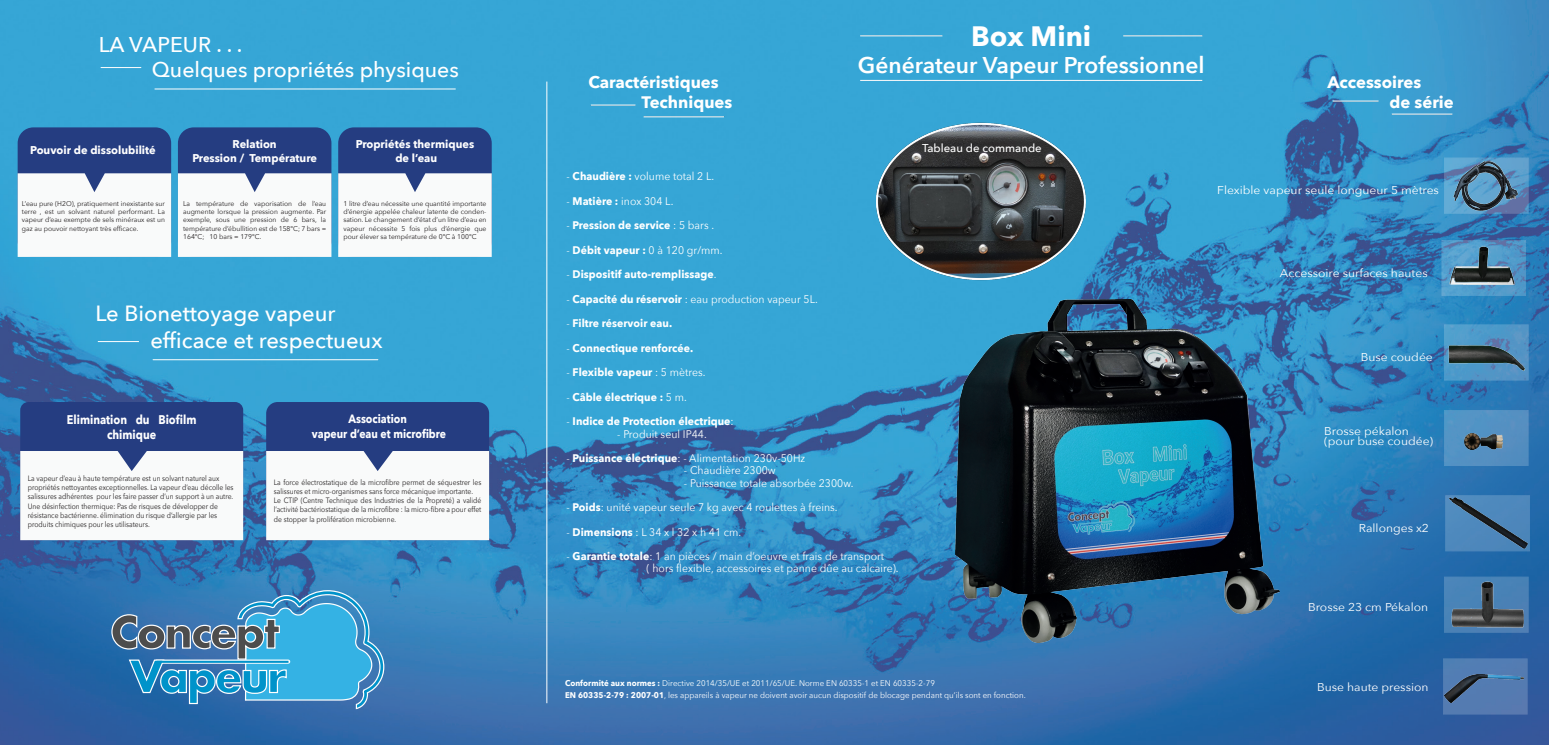
<style>
.page{position:relative;width:1549px;height:745px;background:#fff}
.page>*{position:absolute;margin:0;border:0;box-sizing:border-box;transform-origin:0 0}
.t1{font:700 28px "Avenir Next";color:#fff}
.t2{font:600 22.75px "Avenir Next";color:#fff}
.t3{font:500 21.96px/26.3px "Avenir Next";color:#fff}
.t4{font:500 21.26px/25.6px "Avenir Next";color:#fff}
.t5{font:700 16.62px/19.9px "Avenir Next";color:#fff}
.t6{font:700 12.6px/15px "Avenir Next";color:#fff;text-align:center;scale:.87 1}
.t7{font:700 12.08px/14.4px "Avenir Next";color:#fff;text-align:center;scale:.87 1}
.t8{font:11.38px/10.7px "Avenir Next";color:#fff;scale:1.07 1}
.t9{font:500 11.38px "Avenir Next";color:#fff}
.t10{font:700 11.29px/13.6px "Avenir Next";color:#fff;text-align:center}
.t11{font:11.03px/12.2px "Avenir Next";letter-spacing:.005em;color:#fff;scale:.95 1}
.t12{font:700 11.03px "Avenir Next";letter-spacing:.005em;color:#fff;scale:.95 1}
.t13{font:8.22px/12.2px "Avenir Next";letter-spacing:.005em;color:#fff;scale:.95 1}
.t14{font:7.7px/9.3px "Avenir Next";color:#231f20;scale:.87 1}
.t15{font:6.91px/8.3px "Avenir Next";color:#231f20;text-align:justify}
.s1{font-weight:700}
.s2{font-weight:400}
</style>
<div class="page">
<img style="left:0;top:0;width:1548px;height:745px">
<svg style="left:1186px;top:0;width:287px;height:288px"></svg>
<img style="left:955px;top:300px;width:324px;height:342px">
<img style="left:850px;top:58px;width:244px;height:348px">
<hr style="left:860px;top:35px;width:82px;height:1px;background:#fff">
<hr style="left:1123px;top:35px;width:79px;height:1px;background:#fff">
<hr style="left:860px;top:80px;width:342px;height:1px;background:#fff">
<hr style="left:591px;top:105px;width:44px;height:1px;background:#fff">
<hr style="left:643px;top:116px;width:81px;height:1px;background:#fff">
<div style="left:1444px;top:577px;width:84px;height:55px;background:#4a82b6"></div>
<svg style="left:1441px;top:240px;width:84px;height:56px"></svg>
<div style="left:1444px;top:410px;width:84px;height:56px;background:#538fc1"></div>
<div style="left:1445px;top:495px;width:84px;height:56px;background:#4e89bd"></div>
<div style="left:1443px;top:658px;width:84px;height:56px;background:#547bb1"></div>
<hr style="left:1332px;top:101px;width:46px;height:1px;background:#fff">
<hr style="left:1391px;top:114px;width:61px;height:1px;background:#fff">
<svg style="left:111px;top:589px;width:274px;height:121px"></svg>
<hr style="left:157px;top:661px;width:131px;height:2px;background:#0093ca">
<hr style="left:155px;top:89px;width:301px;height:1px;background:#fff">
<hr style="left:101px;top:67px;width:40px;height:1px;background:#fff">
<div style="left:18px;top:127px;width:153px;height:130px;background:#253d81;border-radius:16px"></div>
<div style="left:18px;top:173px;width:153px;height:84px;background:#f9fafa"></div>
<div style="left:178px;top:127px;width:153px;height:130px;background:#253d81;border-radius:16px"></div>
<div style="left:178px;top:173px;width:153px;height:84px;background:#f9fafa"></div>
<div style="left:338px;top:127px;width:154px;height:130px;background:#253d81;border-radius:16px"></div>
<div style="left:338px;top:173px;width:154px;height:84px;background:#f9fafa"></div>
<div style="left:20px;top:402px;width:223px;height:138px;background:#253d81;border-radius:8px"></div>
<div style="left:20px;top:451px;width:223px;height:89px;background:#f9fafa"></div>
<div style="left:266px;top:402px;width:223px;height:138px;background:#253d81;border-radius:11px"></div>
<div style="left:266px;top:451px;width:223px;height:89px;background:#f9fafa"></div>
<hr style="left:153px;top:359px;width:225px;height:1px;background:#fff">
<hr style="left:98px;top:341px;width:41px;height:1px;background:#fff">
<hr style="left:546px;top:82px;width:1px;height:621px;background:#fff">
<img style="left:1446px;top:240px;width:70px;height:88px">
<img style="left:1442px;top:328px;width:87px;height:123px">
<img style="left:1444px;top:674px;width:32px;height:28px">
<img style="left:1449px;top:498px;width:78px;height:51px">
<img style="left:1448px;top:574px;width:77px;height:108px">
<img style="left:1464px;top:434px;width:38px;height:15px">
<img style="left:1432px;top:147px;width:107px;height:71px">
<h3 class="t4" style="left:152px;top:31px;width:308px;text-indent:-53px">LA VAPEUR . . .<br>Quelques propriétés physiques</h3>
<h3 class="t10" style="left:30px;top:143px;width:127px">Pouvoir de dissolubilité</h3>
<h3 class="t10" style="left:192px;top:137px;width:126px">Relation<br>Pression / Température</h3>
<h3 class="t10" style="left:356px;top:137px;width:120px">Propriétés thermiques de l’eau</h3>
<p class="t15" style="left:22px;top:199px;width:144px">L’eau pure (H2O), pratiquement inexistante sur terre , est un solvant naturel performant. La vapeur d’eau exempte de sels minéraux est un gaz au pouvoir nettoyant très efficace.</p>
<p class="t15" style="left:183px;top:199px;width:145px">La température de vaporisation de l’eau augmente lorsque la pression augmente. Par exemple, sous une pression de 6 bars, la température d’ébullition est de 158°C; 7 bars = 164°C; 10 bars = 179°C.</p>
<p class="t15" style="left:343px;top:199px;width:145px">1 litre d’eau nécessite une quantité importante d’énergie appelée chaleur latente de conden&shy;sation. Le changement d’état d’un litre d’eau en vapeur nécessite 5 fois plus d’énergie que pour élever sa température de 0°C à 100°C</p>
<h3 class="t3" style="left:150px;top:300px;width:234px;text-indent:-55px">Le Bionettoyage vapeur efficace et respectueux</h3>
<h3 class="t6" style="left:67px;top:412px;width:150px">Elimination du Biofilm chimique</h3>
<h3 class="t7" style="left:312px;top:412px;width:156px">Association<br>vapeur d’eau et microfibre</h3>
<p class="t14" style="left:28px;top:473px;width:238px">La vapeur d’eau à haute température est un solvant naturel aux propriétés nettoyantes exceptionnelles. La vapeur d’eau décolle les salissures adhérentes pour les faire passer d’un support à un autre.<br>Une désinfection thermique: Pas de risques de développer de résistance bactérienne. élimination du risque d’allergie par les produits chimiques pour les utilisateurs.</p>
<p class="t14" style="left:274px;top:477px;width:240px">La force électrostatique de la microfibre permet de séquestrer les salissures et micro-organismes sans force mécanique importante.<br>Le CTIP (Centre Technique des Industries de la Propreté) a validé l’activité bactériostatique de la microfibre : la micro-fibre a pour effet de stopper la prolifération microbienne.</p>
<h3 class="t5" style="left:641px;top:72px;width:92px;text-indent:-53px">Caractéristiques<br>Techniques</h3>
<h1 class="t1" style="left:971px;top:12px;width:121px">Box Mini</h1>
<h2 class="t2" style="left:858px;top:46px;width:348px">Générateur Vapeur Professionnel</h2>
<h3 class="t9" style="left:922px;top:138px;width:121px">Tableau de commande</h3>
<h3 class="t11" style="left:566px;top:170px;width:157px">- <span class="s1">Chaudière :</span> volume total 2 L.</h3>
<h3 class="t11" style="left:566px;top:194px;width:114px">- <span class="s1">Matière :</span> inox 304 L.</h3>
<h3 class="t12" style="left:566px;top:216px;width:157px"><span class="s2">-</span> Pression de service <span class="s2">: 5 bars .</span></h3>
<h3 class="t11" style="left:566px;top:243px;width:166px">- <span class="s1">Débit vapeur :</span> 0 à 120 gr/mm.</h3>
<h3 class="t12" style="left:566px;top:265px;width:159px"><span class="s2">-</span> Dispositif auto-remplissage<span class="s2">.</span></h3>
<h3 class="t11" style="left:566px;top:292px;width:266px">- <span class="s1">Capacité du réservoir</span> : eau production vapeur 5L.</h3>
<h3 class="t12" style="left:566px;top:314px;width:113px"><span class="s2">-</span> Filtre réservoir eau.</h3>
<h3 class="t12" style="left:566px;top:338px;width:135px"><span class="s2">-</span> Connectique renforcée.</h3>
<h3 class="t12" style="left:566px;top:363px;width:148px"><span class="s2">-</span> Flexible vapeur <span class="s2">: 5 mètres.</span></h3>
<h3 class="t12" style="left:566px;top:387px;width:128px"><span class="s2">-</span> Câble électrique : <span class="s2">5 m.</span></h3>
<h3 class="t12" style="left:566px;top:412px;width:177px"><span class="s2">-</span> Indice de Protection électrique<span class="s2">:</span></h3>
<h3 class="t11" style="left:617px;top:427px;width:96px">- Produit seul IP44.</h3>
<h3 class="t11" style="left:566px;top:452px;width:253px">- <span class="s1">Puissance électrique</span>: - Alimentation 230v-50Hz</h3>
<h3 class="t11" style="left:684px;top:464px;width:98px">- Chaudière 2300w</h3>
<h3 class="t11" style="left:684px;top:476px;width:180px">- Puissance totale absorbée 2300w.</h3>
<h3 class="t11" style="left:566px;top:501px;width:287px">- <span class="s1">Poids</span>: unité vapeur seule 7 kg avec 4 roulettes à freins.</h3>
<h3 class="t11" style="left:566px;top:525px;width:185px">- <span class="s1">Dimensions</span> : L 34 x l 32 x h 41 cm.</h3>
<h3 class="t11" style="left:646px;top:550px;width:267px;text-indent:-80px">- <span class="s1">Garantie totale</span>: 1 an pièces / main d’oeuvre et frais de transport<br>( hors flexible, accessoires et panne dûe au calcaire).</h3>
<h3 class="t5" style="left:1389px;top:72px;width:66px;text-indent:-62px">Accessoires<br>de série</h3>
<h3 class="t8" style="left:1217px;top:184px;width:209px">Flexible vapeur seule longueur 5 mètres</h3>
<h3 class="t8" style="left:1279px;top:268px;width:140px">Accessoire surfaces hautes</h3>
<h3 class="t8" style="left:1360px;top:351px;width:69px">Buse coudée</h3>
<h3 class="t8" style="left:1324px;top:425px;width:103px">Brosse pékalon (pour buse coudée)</h3>
<h3 class="t8" style="left:1358px;top:522px;width:67px">Rallonges x2</h3>
<h3 class="t8" style="left:1308px;top:601px;width:114px">Brosse 23 cm Pékalon</h3>
<p class="t13" style="left:565px;top:676px;width:486px"><span class="s1">Conformité aux normes :</span> Directive 2014/35/UE et 2011/65/UE. Norme EN 60335-1 et EN 60335-2-79<br><span class="s1">EN 60335-2-79 : 2007-01</span>, les appareils à vapeur ne doivent avoir aucun dispositif de blocage pendant qu’ils sont en fonction.</p>
<h3 class="t8" style="left:1317px;top:681px;width:106px">Buse haute pression</h3>
</div>
